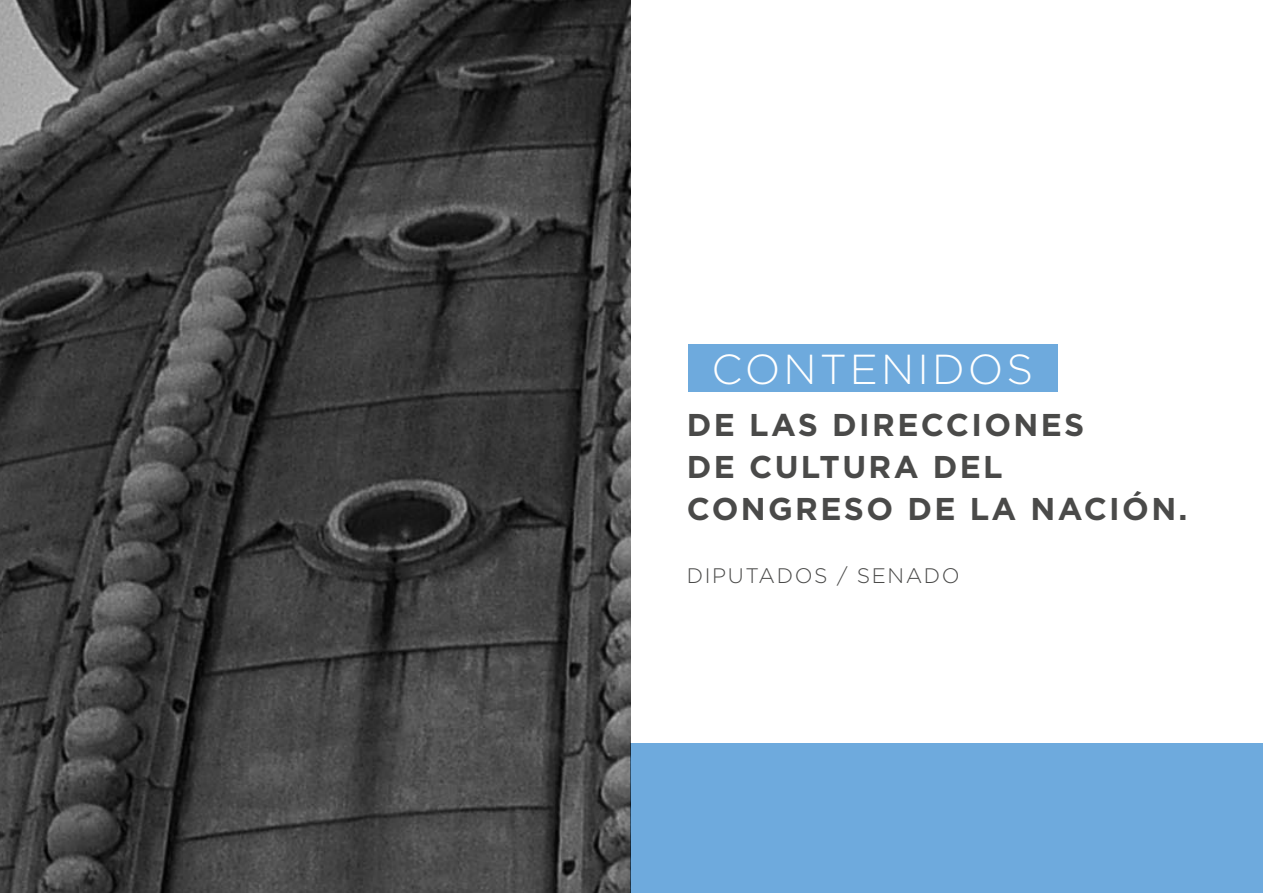
<style>
.page{position:relative;width:1263px;height:893px;background:#fff}
.page>*{position:absolute;margin:0;border:0;box-sizing:border-box;transform-origin:0 0}
.t1{font:300 41.85px "Gotham";letter-spacing:.075em;color:#fff}
.t2{font:700 31.5px/42px "Gotham";letter-spacing:.075em;color:#4a4a49}
.t3{font:300 21px "Gotham";letter-spacing:.075em;color:#4a4a49}
</style>
<div class="page">
<img style="left:0;top:0;width:631px;height:893px">
<div style="left:689px;top:344px;width:369px;height:48px;background:#6eaadd"></div>
<div style="left:630px;top:743px;width:633px;height:150px;background:#6eaadd"></div>
<h1 class="t1" style="left:711px;top:343px;width:323px">CONTENIDOS</h1>
<p class="t2" style="left:687px;top:404px;width:502px">DE LAS DIRECCIONES<br>DE CULTURA DEL<br>CONGRESO DE LA NACIÓN.</p>
<p class="t3" style="left:687px;top:562px;width:274px">DIPUTADOS / SENADO</p>
</div>
